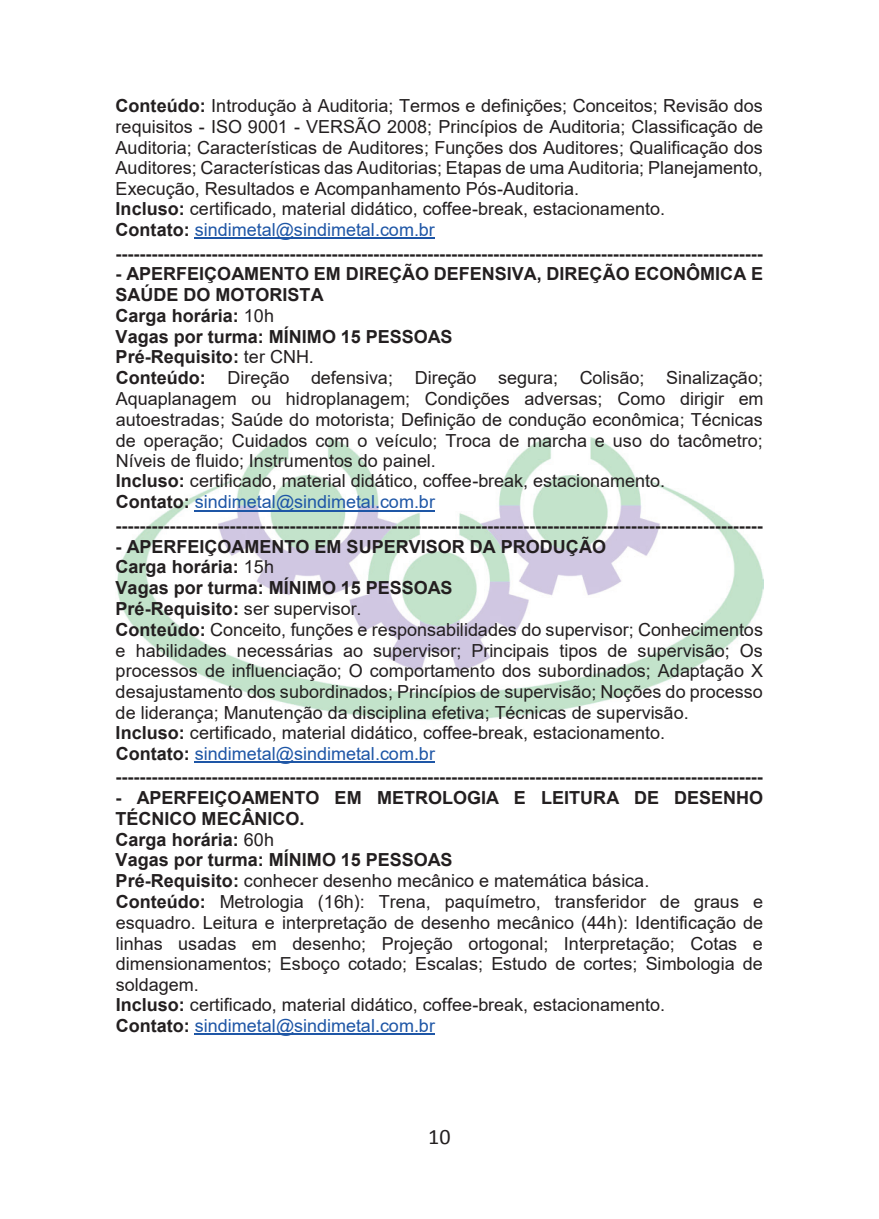
<style>
.page{position:relative;width:879px;height:1219px;background:#fff}
.page>*{position:absolute;margin:0;border:0;box-sizing:border-box;transform-origin:0 0}
.t1{font:22px "Calibri";color:#231f20}
.t2{font:18px/20.6px "Arial";letter-spacing:.005em;color:#231f20}
.t3{font:700 18px "Arial";color:#231f20}
.s1{font-weight:700}
.s2{color:#1e56a6}
</style>
<div class="page">
<img style="left:117px;top:437px;width:646px;height:326px">
<hr style="left:195px;top:238px;width:240px;height:1px;background:#1e56a6">
<hr style="left:195px;top:510px;width:240px;height:1px;background:#1e56a6">
<hr style="left:195px;top:762px;width:240px;height:1px;background:#1e56a6">
<hr style="left:195px;top:1034px;width:240px;height:1px;background:#1e56a6">
<p class="t2" style="left:116px;top:95px;width:649px"><span class="s1">Conteúdo:</span> Introdução à Auditoria; Termos e definições; Conceitos; Revisão dos requisitos - ISO 9001 - VERSÃO 2008; Princípios de Auditoria; Classificação de Auditoria; Características de Auditores; Funções dos Auditores; Qualificação dos Auditores; Características das Auditorias; Etapas de uma Auditoria; Planejamento, Execução, Resultados e Acompanhamento Pós-Auditoria.<br><span class="s1">Incluso:</span> certificado, material didático, coffee-break, estacionamento.<br><span class="s1">Contato:</span> <span class="s2">sindimetal@sindimetal.com.br</span></p>
<p class="t3" style="left:116px;top:241px;width:648px">------------------------------------------------------------------------------------------------------------</p>
<p class="t2" style="left:116px;top:264px;width:649px"><span class="s1">- APERFEIÇOAMENTO EM DIREÇÃO DEFENSIVA, DIREÇÃO ECONÔMICA E SAÚDE DO MOTORISTA<br>Carga horária:</span> 10h<br><span class="s1">Vagas por turma: MÍNIMO 15 PESSOAS<br>Pré-Requisito:</span> ter CNH.<br><span class="s1">Conteúdo:</span> Direção defensiva; Direção segura; Colisão; Sinalização; Aquaplanagem ou hidroplanagem; Condições adversas; Como dirigir em autoestradas; Saúde do motorista; Definição de condução econômica; Técnicas de operação; Cuidados com o veículo; Troca de marcha e uso do tacômetro; Níveis de fluido; Instrumentos do painel.<br><span class="s1">Incluso:</span> certificado, material didático, coffee-break, estacionamento.<br><span class="s1">Contato:</span> <span class="s2">sindimetal@sindimetal.com.br</span></p>
<p class="t3" style="left:116px;top:513px;width:648px">------------------------------------------------------------------------------------------------------------</p>
<p class="t2" style="left:116px;top:536px;width:649px"><span class="s1">- APERFEIÇOAMENTO EM SUPERVISOR DA PRODUÇÃO<br>Carga horária:</span> 15h<br><span class="s1">Vagas por turma: MÍNIMO 15 PESSOAS<br>Pré-Requisito:</span> ser supervisor.<br><span class="s1">Conteúdo:</span> Conceito, funções e responsabilidades do supervisor; Conhecimentos e habilidades necessárias ao supervisor; Principais tipos de supervisão; Os processos de influenciação; O comportamento dos subordinados; Adaptação X desajustamento dos subordinados; Princípios de supervisão; Noções do processo de liderança; Manutenção da disciplina efetiva; Técnicas de supervisão.<br><span class="s1">Incluso:</span> certificado, material didático, coffee-break, estacionamento.<br><span class="s1">Contato:</span> <span class="s2">sindimetal@sindimetal.com.br</span></p>
<p class="t3" style="left:116px;top:764px;width:648px">------------------------------------------------------------------------------------------------------------</p>
<p class="t2" style="left:116px;top:788px;width:649px"><span class="s1">- APERFEIÇOAMENTO EM METROLOGIA E LEITURA DE DESENHO TÉCNICO MECÂNICO.<br>Carga horária:</span> 60h<br><span class="s1">Vagas por turma: MÍNIMO 15 PESSOAS<br>Pré-Requisito:</span> conhecer desenho mecânico e matemática básica.<br><span class="s1">Conteúdo:</span> Metrologia (16h): Trena, paquímetro, transferidor de graus e esquadro. Leitura e interpretação de desenho mecânico (44h): Identificação de linhas usadas em desenho; Projeção ortogonal; Interpretação; Cotas e dimensionamentos; Esboço cotado; Escalas; Estudo de cortes; Simbologia de soldagem.<br><span class="s1">Incluso:</span> certificado, material didático, coffee-break, estacionamento.<br><span class="s1">Contato:</span> <span class="s2">sindimetal@sindimetal.com.br</span></p>
<p class="t1" style="left:428px;top:1122px;width:24px">10</p>
</div>
